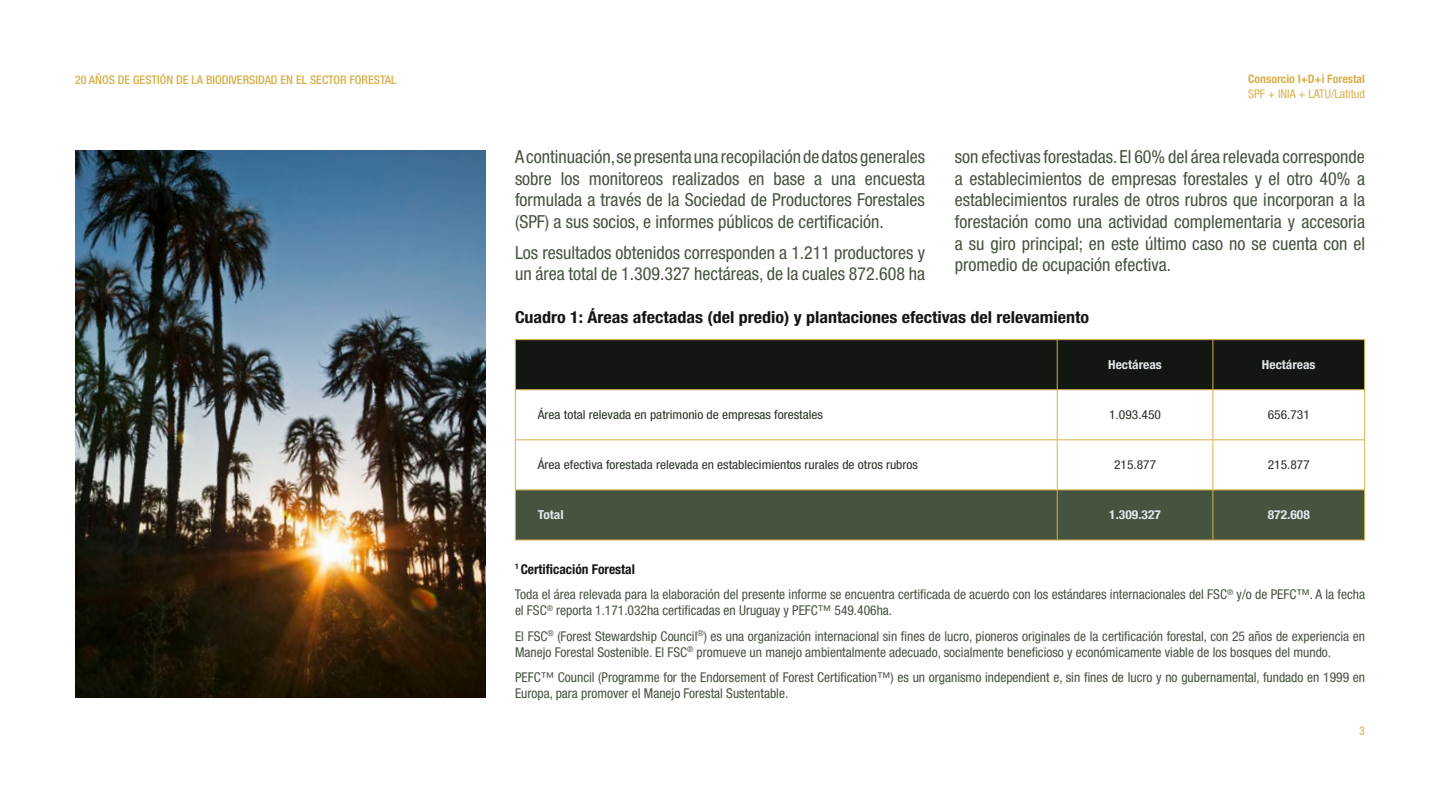
<style>
.page{position:relative;width:1440px;height:810px;background:#fff}
.page>*{position:absolute;margin:0;border:0;box-sizing:border-box;transform-origin:0 0}
.t1{font:condensed 18px/21.6px "Helvetica Neue LT Pro";color:#45543f;text-align:justify}
.t2{font:700 condensed 16.5px "Helvetica Neue LT Pro";color:#131711;scale:1.09 1}
.t3{font:condensed 13.5px/25.2px "Helvetica Neue LT Pro";color:#45543f}
.t4{font:condensed 12.38px "Helvetica Neue LT Pro";color:#283226;scale:1.09 1}
.t5{font:700 condensed 12.38px "Helvetica Neue LT Pro";color:#e1e6eb;scale:1.09 1}
.t6{font:500 condensed 12px "Helvetica Neue LT Pro";color:#d7b049}
.t7{font:condensed 12px "Helvetica Neue LT Pro";color:#d7b049}
.t8{font:700 condensed 11.77px "Helvetica Neue LT Pro";color:#d7b049}
.s1{font-weight:700;color:#131711}
</style>
<div class="page">
<div style="left:516px;top:340px;width:848px;height:49px;background:#131711"></div>
<div style="left:516px;top:491px;width:848px;height:49px;background:#45543f"></div>
<hr style="left:1057px;top:340px;width:1px;height:49px;background:#d7b049">
<hr style="left:1213px;top:340px;width:1px;height:49px;background:#d7b049">
<hr style="left:1057px;top:390px;width:1px;height:49px;background:#d7b049">
<hr style="left:1213px;top:390px;width:1px;height:49px;background:#d7b049">
<hr style="left:1057px;top:440px;width:1px;height:50px;background:#d7b049">
<hr style="left:1213px;top:440px;width:1px;height:50px;background:#d7b049">
<hr style="left:1057px;top:490px;width:1px;height:50px;background:#d7b049">
<hr style="left:1213px;top:490px;width:1px;height:50px;background:#d7b049">
<hr style="left:515px;top:440px;width:1px;height:50px;background:#d7b049">
<hr style="left:1364px;top:440px;width:1px;height:50px;background:#d7b049">
<hr style="left:515px;top:339px;width:542px;height:1px;background:#d7b049">
<hr style="left:1057px;top:339px;width:156px;height:1px;background:#d7b049">
<hr style="left:1213px;top:339px;width:152px;height:1px;background:#d7b049">
<hr style="left:516px;top:389px;width:541px;height:1px;background:#d7b049">
<hr style="left:1057px;top:389px;width:156px;height:1px;background:#d7b049">
<hr style="left:1213px;top:389px;width:151px;height:1px;background:#d7b049">
<hr style="left:516px;top:439px;width:541px;height:1px;background:#d7b049">
<hr style="left:1057px;top:439px;width:156px;height:1px;background:#d7b049">
<hr style="left:1213px;top:439px;width:151px;height:1px;background:#d7b049">
<hr style="left:515px;top:340px;width:1px;height:50px;background:#d7b049">
<hr style="left:1364px;top:340px;width:1px;height:50px;background:#d7b049">
<hr style="left:515px;top:390px;width:1px;height:50px;background:#d7b049">
<hr style="left:1364px;top:390px;width:1px;height:50px;background:#d7b049">
<hr style="left:516px;top:490px;width:541px;height:1px;background:#d7b049">
<hr style="left:1057px;top:490px;width:156px;height:1px;background:#d7b049">
<hr style="left:1213px;top:490px;width:151px;height:1px;background:#d7b049">
<hr style="left:515px;top:540px;width:542px;height:1px;background:#d7b049">
<hr style="left:1057px;top:540px;width:156px;height:1px;background:#d7b049">
<hr style="left:1213px;top:540px;width:152px;height:1px;background:#d7b049">
<hr style="left:515px;top:490px;width:1px;height:50px;background:#d7b049">
<hr style="left:1364px;top:490px;width:1px;height:50px;background:#d7b049">
<img style="left:75px;top:150px;width:410px;height:548px">
<p class="t6" style="left:75px;top:72px;width:323px">20 AÑOS DE GESTIÓN DE LA BIODIVERSIDAD EN EL SECTOR FORESTAL</p>
<p class="t1" style="left:515px;top:146px;width:412px">A continuación, se presenta una recopilación de datos generales sobre los monitoreos realizados en base a una encuesta formulada a través de la Sociedad de Productores Forestales (SPF) a sus socios, e informes públicos de certificación.</p>
<h1 class="t1" style="left:515px;top:241px;width:412px">Los resultados obtenidos corresponden a 1.211 productores y un área total de 1.309.327 hectáreas, de la cuales 872.608 ha</h1>
<p class="t8" style="left:1248px;top:72px;width:118px">Consorcio I+D+i Forestal</p>
<p class="t7" style="left:1248px;top:87px;width:118px">SPF + INIA + LATU/Latitud</p>
<p class="t1" style="left:955px;top:146px;width:412px">son efectivas forestadas. El 60% del área relevada corresponde a establecimientos de empresas forestales y el otro 40% a establecimientos rurales de otros rubros que incorporan a la forestación como una actividad complementaria y accesoria a su giro principal; en este último caso no se cuenta con el promedio de ocupación efectiva.</p>
<p class="t2" style="left:515px;top:307px;width:528px">Cuadro 1: Áreas afectadas (del predio) y plantaciones efectivas del relevamiento</p>
<p class="t5" style="left:1108px;top:357px;width:51px">Hectáreas</p>
<p class="t5" style="left:1262px;top:357px;width:51px">Hectáreas</p>
<p class="t4" style="left:538px;top:408px;width:263px">Área total relevada en patrimonio de empresas forestales</p>
<p class="t4" style="left:1109px;top:408px;width:49px">1.093.450</p>
<p class="t4" style="left:1268px;top:408px;width:40px">656.731</p>
<p class="t4" style="left:538px;top:458px;width:350px">Área efectiva forestada relevada en establecimientos rurales de otros rubros</p>
<p class="t4" style="left:1114px;top:458px;width:40px">215.877</p>
<p class="t4" style="left:1268px;top:458px;width:40px">215.877</p>
<p class="t5" style="left:538px;top:507px;width:25px">Total</p>
<p class="t5" style="left:1109px;top:507px;width:49px">1.309.327</p>
<p class="t5" style="left:1268px;top:507px;width:40px">872.608</p>
<p class="t3" style="left:515px;top:556px;width:852px"><sup>1</sup> <span class="s1">Certificación Forestal<br></span>Toda el área relevada para la elaboración del presente informe se encuentra certificada de acuerdo con los estándares internacionales del FSC<sup>®</sup> y/o de PEFC™. A la fecha</p>
<p class="t3" style="left:515px;top:598px;width:852px">el FSC<sup>®</sup> reporta 1.171.032ha certificadas en Uruguay y PEFC™ 549.406ha.<br>El FSC<sup>®</sup> (Forest Stewardship Council<sup>®</sup>) es una organización internacional sin fines de lucro, pioneros originales de la certificación forestal, con 25 años de experiencia en</p>
<p class="t3" style="left:515px;top:639px;width:852px">Manejo Forestal Sostenible. El FSC<sup>®</sup> promueve un manejo ambientalmente adecuado, socialmente beneficioso y económicamente viable de los bosques del mundo.<br>PEFC™ Council (Programme for the Endorsement of Forest Certification™) es un organismo independient e, sin fines de lucro y no gubernamental, fundado en 1999 en</p>
<p class="t3" style="left:515px;top:681px;width:275px">Europa, para promover el Manejo Forestal Sustentable.</p>
<p class="t7" style="left:1359px;top:724px;width:7px">3</p>
</div>
